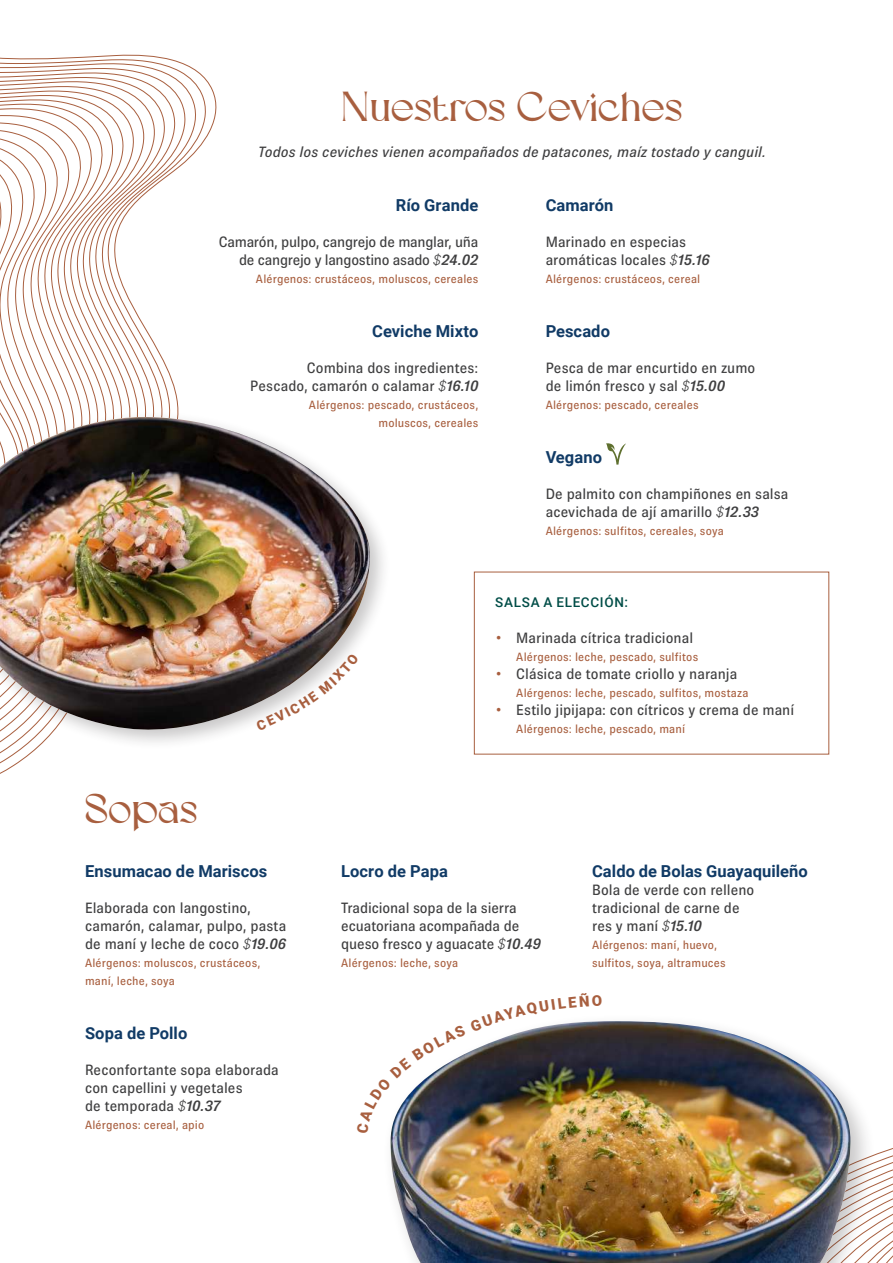
<style>
.page{position:relative;width:893px;height:1263px;background:#fff}
.page>*{position:absolute;margin:0;border:0;box-sizing:border-box;transform-origin:0 0}
.t1{font:42px "Gracheva";letter-spacing:.005em;color:#a85f3f}
.t2{font:700 16.5px "Roboto";letter-spacing:.005em;color:#113b66}
.t3{font:500 15px/18px "Brown Pro";color:#3e3e3f}
.t4{font:500 15px/18px "Brown Pro";letter-spacing:-.02em;color:#3e3e3f;text-align:right}
.t5{font:italic 500 15px "Brown Pro";letter-spacing:.005em;color:#3e3e3f}
.t6{font:500 13.5px "Roboto";letter-spacing:.05em;color:#004d47}
.t7{font:500 12px/18px "Brown Pro";letter-spacing:.015em;color:#a85f3f}
.s1{font-weight:300;font-style:italic}
.s2{font-weight:600;font-style:italic}
.s3{color:#a85f3f}
</style>
<div class="page">
<svg style="left:876px;top:1148px;width:17px;height:115px"></svg>
<svg style="left:0;top:54px;width:217px;height:720px"></svg>
<div style="left:0;top:410px;width:391px;height:341px;background:#231f20;opacity:.25"></div>
<svg style="left:0;top:731px;width:370px;height:11px"></svg>
<img style="left:0;top:417px;width:370px;height:314px">
<div style="left:383px;top:1013px;width:493px;height:250px;background:#231f20;opacity:.25"></div>
<img style="left:391px;top:1021px;width:459px;height:242px">
<svg style="left:606px;top:443px;width:20px;height:22px"></svg>
<svg style="left:256px;top:653px;width:103px;height:78px"></svg>
<img style="left:383px;top:1013px;width:219px;height:120px">
<h1 class="t1" style="left:342px;top:91px;width:342px">Nuestros Ceviches</h1>
<p class="t5" style="left:258px;top:144px;width:509px">Todos los ceviches vienen acompañados de patacones, maíz tostado y canguil.</p>
<p class="t2" style="left:546px;top:194px;width:69px">Camarón</p>
<p class="t3" style="left:546px;top:233px;width:165px">Marinado en especias aromáticas locales <span class="s1">$</span><span class="s2">15.16</span></p>
<p class="t7" style="left:546px;top:270px;width:156px">Alérgenos: crustáceos, cereal</p>
<p class="t2" style="left:546px;top:320px;width:66px">Pescado</p>
<p class="t3" style="left:546px;top:359px;width:211px">Pesca de mar encurtido en zumo de limón fresco y sal <span class="s1">$</span><span class="s2">15.00</span></p>
<p class="t7" style="left:546px;top:396px;width:154px">Alérgenos: pescado, cereales</p>
<p class="t2" style="left:546px;top:446px;width:58px">Vegano</p>
<p class="t3" style="left:546px;top:485px;width:244px">De palmito con champiñones en salsa acevichada de ají amarillo <span class="s1">$</span><span class="s2">12.33</span></p>
<p class="t7" style="left:546px;top:522px;width:180px">Alérgenos: sulfitos, cereales, soya</p>
<p class="t2" style="left:396px;top:194px;width:84px">Río Grande</p>
<p class="t4" style="left:219px;top:233px;width:261px">Camarón, pulpo, cangrejo de manglar, uña de cangrejo y langostino asado <span class="s1">$</span><span class="s2">24.02</span></p>
<p class="t7" style="left:256px;top:270px;width:224px">Alérgenos: crustáceos, moluscos, cereales</p>
<p class="t2" style="left:372px;top:320px;width:108px">Ceviche Mixto</p>
<p class="t3" style="left:250px;top:359px;width:230px;text-align:right">Combina dos ingredientes:<br>Pescado, camarón o calamar <span class="s1">$</span><span class="s2">16.10</span></p>
<p class="t7" style="left:309px;top:396px;width:171px;text-align:right">Alérgenos: pescado, crustáceos, moluscos, cereales</p>
<h1 class="t1" style="left:85px;top:793px;width:114px">Sopas</h1>
<p class="t2" style="left:85px;top:860px;width:184px">Ensumacao de Mariscos</p>
<p class="t3" style="left:85px;top:899px;width:203px">Elaborada con langostino, camarón, calamar, pulpo, pasta de maní y leche de coco <span class="s1">$</span><span class="s2">19.06</span></p>
<p class="t7" style="left:85px;top:954px;width:177px">Alérgenos: moluscos, crustáceos, maní, leche, soya</p>
<p class="t2" style="left:85px;top:1022px;width:104px">Sopa de Pollo</p>
<p class="t3" style="left:85px;top:1061px;width:195px">Reconfortante sopa elaborada con capellini y vegetales<br>de temporada <span class="s1">$</span><span class="s2">10.37</span></p>
<p class="t7" style="left:85px;top:1116px;width:121px">Alérgenos: cereal, apio</p>
<p class="t6" style="left:495px;top:593px;width:134px">SALSA A ELECCIÓN:</p>
<p class="t3" style="left:495px;top:629px;width:200px"><span class="s3">•</span> Marinada cítrica tradicional</p>
<p class="t7" style="left:516px;top:648px;width:183px">Alérgenos: leche, pescado, sulfitos</p>
<p class="t3" style="left:495px;top:665px;width:244px"><span class="s3">•</span> Clásica de tomate criollo y naranja</p>
<p class="t7" style="left:516px;top:684px;width:234px">Alérgenos: leche, pescado, sulfitos, mostaza</p>
<p class="t3" style="left:495px;top:701px;width:301px"><span class="s3">•</span> Estilo jipijapa: con cítricos y crema de maní</p>
<p class="t7" style="left:516px;top:720px;width:170px">Alérgenos: leche, pescado, maní</p>
<p class="t2" style="left:341px;top:860px;width:108px">Locro de Papa</p>
<p class="t3" style="left:341px;top:899px;width:201px">Tradicional sopa de la sierra ecuatoriana acompañada de queso fresco y aguacate <span class="s1">$</span><span class="s2">10.49</span></p>
<p class="t7" style="left:341px;top:954px;width:118px">Alérgenos: leche, soya</p>
<p class="t2" style="left:592px;top:860px;width:217px">Caldo de Bolas Guayaquileño</p>
<p class="t3" style="left:592px;top:881px;width:164px">Bola de verde con relleno tradicional de carne de res y maní <span class="s1">$</span><span class="s2">15.10</span></p>
<p class="t7" style="left:592px;top:936px;width:135px">Alérgenos: maní, huevo, sulfitos, soya, altramuces</p>
</div>
